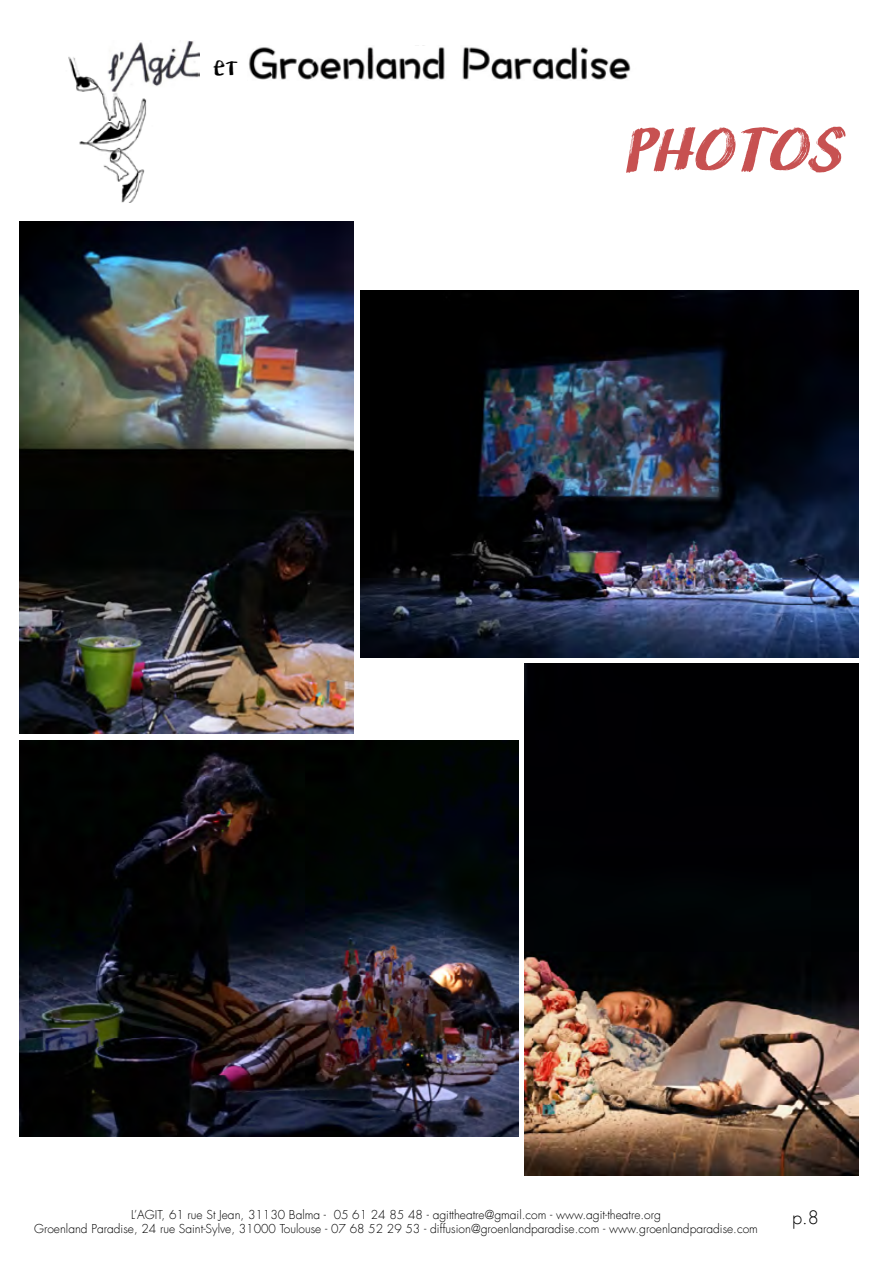
<style>
.page{position:relative;width:893px;height:1263px;background:#fff}
.page>*{position:absolute;margin:0;border:0;box-sizing:border-box;transform-origin:0 0}
.t1{font:italic 52.5px "KG Lifeis Messy";color:#c75151}
.t2{font:300 18px "Futura LT";color:#000}
.t3{font:18px "KG Lifeis Messy";color:#000}
.t4{font:300 12px/14.4px "Futura LT";color:#000;text-align:center}
</style>
<div class="page">
<img style="left:68px;top:40px;width:132px;height:163px">
<img style="left:249px;top:45px;width:382px;height:35px">
<img style="left:19px;top:222px;width:335px;height:511px">
<img style="left:19px;top:740px;width:499px;height:397px">
<img style="left:360px;top:290px;width:499px;height:367px">
<img style="left:525px;top:663px;width:334px;height:512px">
<h2 class="t3" style="left:214px;top:54px;width:25px">et</h2>
<h1 class="t1" style="left:620px;top:109px;width:240px">PHOTOS</h1>
<p class="t4" style="left:34px;top:1207px;width:725px">L’AGIT, 61 rue St Jean, 31130 Balma - 05 61 24 85 48 - agittheatre@gmail.com - www.agit-theatre.org<br>Groenland Paradise, 24 rue Saint-Sylve, 31000 Toulouse - 07 68 52 29 53 - diffusion@groenlandparadise.com - www.groenlandparadise.com</p>
<h2 class="t2" style="left:792px;top:1206px;width:28px">p.8</h2>
</div>
